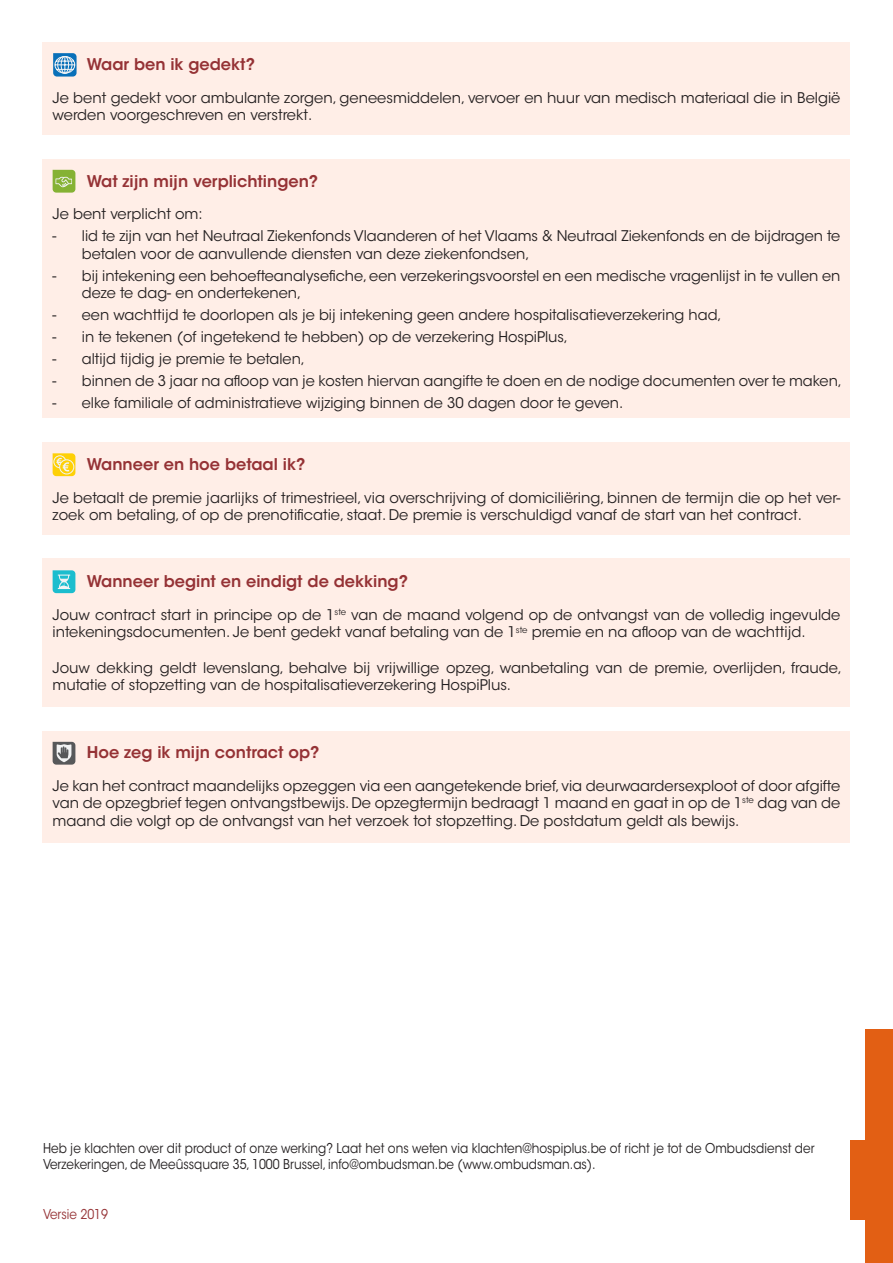
<style>
.page{position:relative;width:893px;height:1263px;background:#fff}
.page>*{position:absolute;margin:0;border:0;box-sizing:border-box;transform-origin:0 0}
.t1{font:600 16.05px "ITC Avant Garde Std";color:#953235}
.t2{font:14.7px/17.5px "ITC Avant Garde Std";color:#231f20}
.t3{font:13.5px/16.2px "ITC Avant Garde Std";color:#231f20;scale:.89 1}
.t4{font:13.5px "ITC Avant Garde Std";color:#953235;scale:.89 1}
</style>
<div class="page">
<div style="left:865px;top:1030px;width:28px;height:233px;background:#e25f14"></div>
<div style="left:850px;top:1141px;width:43px;height:79px;background:#e25f14"></div>
<div style="left:43px;top:43px;width:807px;height:92px;background:#ffeee7"></div>
<div style="left:43px;top:159px;width:807px;height:258px;background:#ffeee7"></div>
<div style="left:43px;top:442px;width:807px;height:92px;background:#ffeee7"></div>
<div style="left:43px;top:558px;width:807px;height:148px;background:#ffeee7"></div>
<div style="left:43px;top:731px;width:807px;height:111px;background:#ffeee7"></div>
<svg style="left:53px;top:53px;width:24px;height:24px"></svg>
<svg style="left:53px;top:170px;width:22px;height:23px"></svg>
<svg style="left:53px;top:453px;width:22px;height:23px"></svg>
<svg style="left:53px;top:570px;width:22px;height:23px"></svg>
<svg style="left:53px;top:742px;width:22px;height:23px"></svg>
<p class="t1" style="left:87px;top:54px;width:170px">Waar ben ik gedekt?</p>
<p class="t2" style="left:53px;top:89px;width:789px">Je bent gedekt voor ambulante zorgen, geneesmiddelen, vervoer en huur van medisch materiaal die in België werden voorgeschreven en verstrekt.</p>
<p class="t1" style="left:87px;top:171px;width:233px">Wat zijn mijn verplichtingen?</p>
<p class="t2" style="left:53px;top:205px;width:152px">Je bent verplicht om:</p>
<p class="t2" style="left:82px;top:227px;width:760px;text-indent:-29px">- lid te zijn van het Neutraal Ziekenfonds Vlaanderen of het Vlaams &amp; Neutraal Ziekenfonds en de bijdragen te betalen voor de aanvullende diensten van deze ziekenfondsen,</p>
<p class="t2" style="left:82px;top:267px;width:760px;text-indent:-29px">- bij intekening een behoefteanalysefiche, een verzekeringsvoorstel en een medische vragenlijst in te vullen en deze te dag- en ondertekenen,</p>
<p class="t2" style="left:53px;top:306px;width:671px">- een wachttijd te doorlopen als je bij intekening geen andere hospitalisatieverzekering had,</p>
<p class="t2" style="left:53px;top:328px;width:517px">- in te tekenen (of ingetekend te hebben) op de verzekering HospiPlus,</p>
<p class="t2" style="left:53px;top:350px;width:254px">- altijd tijdig je premie te betalen,</p>
<p class="t2" style="left:53px;top:372px;width:791px">- binnen de 3 jaar na afloop van je kosten hiervan aangifte te doen en de nodige documenten over te maken,</p>
<p class="t2" style="left:53px;top:394px;width:572px">- elke familiale of administratieve wijziging binnen de 30 dagen door te geven.</p>
<p class="t1" style="left:87px;top:454px;width:220px">Wanneer en hoe betaal ik?</p>
<p class="t2" style="left:53px;top:489px;width:789px">Je betaalt de premie jaarlijks of trimestrieel, via overschrijving of domiciliëring, binnen de termijn die op het ver&shy;zoek om betaling, of op de prenotificatie, staat. De premie is verschuldigd vanaf de start van het contract.</p>
<p class="t1" style="left:87px;top:571px;width:323px">Wanneer begint en eindigt de dekking?</p>
<p class="t2" style="left:53px;top:606px;width:789px">Jouw contract start in principe op de 1<sup>ste</sup> van de maand volgend op de ontvangst van de volledig ingevulde intekeningsdocumenten. Je bent gedekt vanaf betaling van de 1<sup>ste</sup> premie en na afloop van de wachttijd.</p>
<p class="t2" style="left:53px;top:659px;width:791px">Jouw dekking geldt levenslang, behalve bij vrijwillige opzeg, wanbetaling van de premie, overlijden, fraude, mutatie of stopzetting van de hospitalisatieverzekering HospiPlus.</p>
<p class="t1" style="left:87px;top:742px;width:234px">Hoe zeg ik mijn contract op?</p>
<p class="t2" style="left:53px;top:777px;width:789px;text-align:justify">Je kan het contract maandelijks opzeggen via een aangetekende brief, via deurwaardersexploot of door afgifte van de opzegbrief tegen ontvangstbewijs. De opzegtermijn bedraagt 1 maand en gaat in op de 1<sup>ste</sup> dag van de maand die volgt op de ontvangst van het verzoek tot stopzetting. De postdatum geldt als bewijs.</p>
<p class="t3" style="left:43px;top:1140px;width:868px">Heb je klachten over dit product of onze werking? Laat het ons weten via klachten@hospiplus.be of richt je tot de Ombudsdienst der<br>Verzekeringen, de Meeûssquare 35, 1000 Brussel, info@ombudsman.be (www.ombudsman.as).</p>
<p class="t4" style="left:43px;top:1206px;width:75px">Versie 2019</p>
</div>
